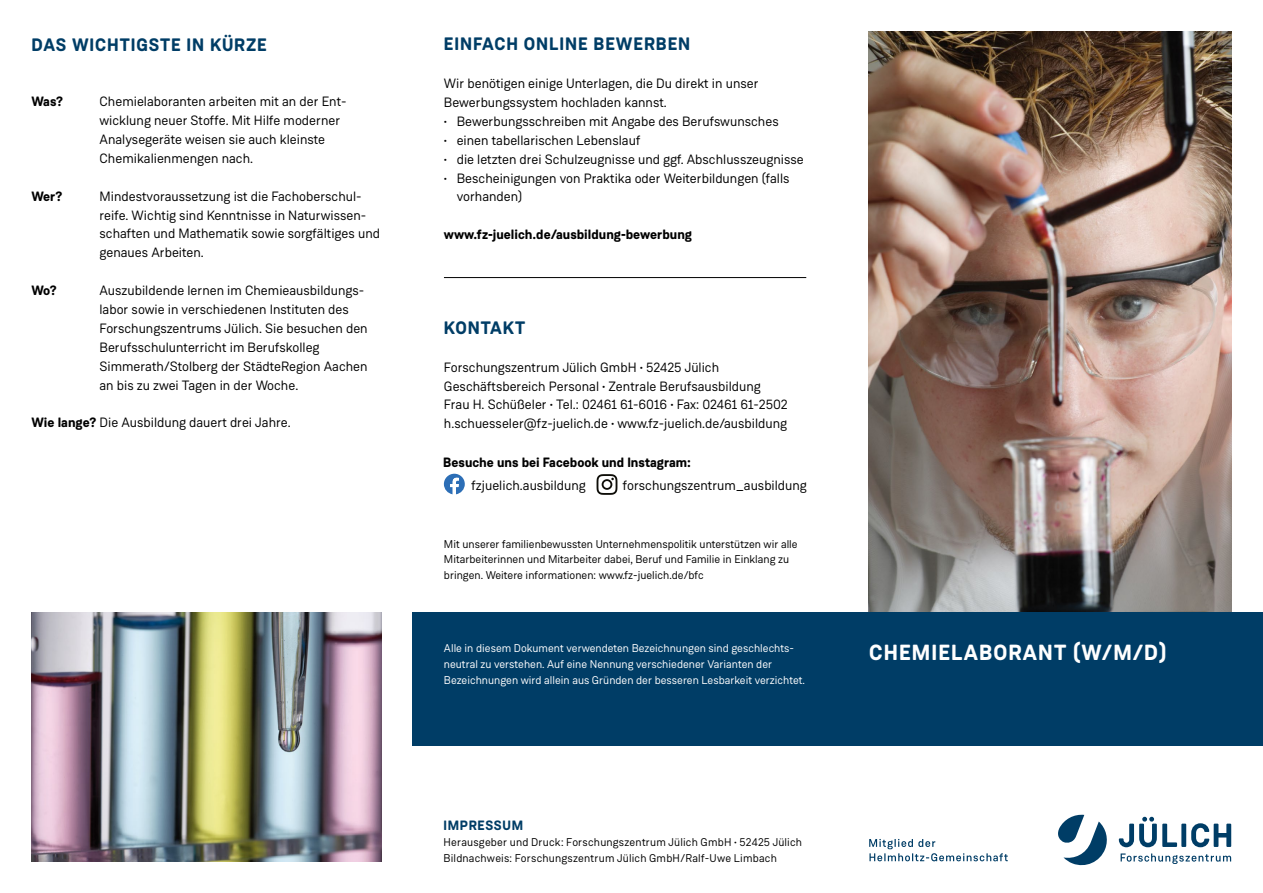
<style>
.page{position:relative;width:1263px;height:893px;background:#fff}
.page>*{position:absolute;margin:0;border:0;box-sizing:border-box;transform-origin:0 0}
.t1{font:700 21.9px "Weissenhof Grotesk";letter-spacing:.05em;color:#fff}
._01_Head{font:700 18px "Weissenhof Grotesk";letter-spacing:.05em;color:#003d66}
._04_wie_wo_was_wann{font:13.5px/18.9px "Weissenhof Grotesk";color:#000}
._02_Fließtext{font:13.5px/18.9px "Weissenhof Grotesk";color:#000}
._03_Aufzählung{font:13.5px/18.9px "Weissenhof Grotesk";color:#000}
._03_Aufzählung-2{font:700 13.5px "Weissenhof Grotesk";color:#000}
._02_Fließtext-2{font:700 13.5px "Weissenhof Grotesk";color:#000}
._04_wie_wo_was_wann-2{font:700 13.5px "Weissenhof Grotesk";letter-spacing:-.05em;color:#000}
.t2{font:700 13.5px "Weissenhof Grotesk";letter-spacing:.05em;color:#003d66}
._05_BuF{font:11.25px/15.8px "Weissenhof Grotesk";color:#000}
._05_BuF-2{font:11.25px/15.8px "Weissenhof Grotesk";color:#fff}
.s1{font-weight:700}
</style>
<div class="page">
<svg style="left:1058px;top:815px;width:173px;height:50px"></svg>
<img style="left:868px;top:31px;width:363px;height:581px">
<div style="left:412px;top:612px;width:851px;height:134px;background:#003d66"></div>
<hr style="left:444px;top:277px;width:362px;height:1px;background:#000">
<img style="left:31px;top:612px;width:350px;height:249px">
<svg style="left:444px;top:474px;width:21px;height:20px"></svg>
<svg style="left:596px;top:474px;width:21px;height:21px"></svg>
<svg style="left:869px;top:839px;width:139px;height:23px"></svg>
<p class="_01_Head" style="left:31px;top:34px;width:237px">DAS WICHTIGSTE IN KÜRZE</p>
<p class="_04_wie_wo_was_wann-2" style="left:31px;top:93px;width:33px">Was?</p>
<p class="_04_wie_wo_was_wann" style="left:99px;top:92px;width:249px">Chemielaboranten arbeiten mit an der Ent&shy;wicklung neuer Stoffe. Mit Hilfe moderner Analysegeräte weisen sie auch kleinste Chemikalienmengen nach.</p>
<p class="_04_wie_wo_was_wann-2" style="left:31px;top:187px;width:33px">Wer?</p>
<p class="_04_wie_wo_was_wann" style="left:99px;top:187px;width:282px">Mindestvoraussetzung ist die Fachoberschul&shy;reife. Wichtig sind Kenntnisse in Naturwissen&shy;schaften und Mathematik sowie sorgfältiges und genaues Arbeiten.</p>
<p class="_04_wie_wo_was_wann-2" style="left:31px;top:282px;width:27px">Wo?</p>
<p class="_04_wie_wo_was_wann" style="left:99px;top:281px;width:270px">Auszubildende lernen im Chemieausbildungs&shy;labor sowie in verschiedenen Instituten des Forschungszentrums Jülich. Sie besuchen den Berufsschulunterricht im Berufskolleg Simmerath/Stolberg der StädteRegion Aachen an bis zu zwei Tagen in der Woche.</p>
<p class="_04_wie_wo_was_wann" style="left:31px;top:413px;width:261px"><span class="s1">Wie lange?</span> Die Ausbildung dauert drei Jahre.</p>
<p class="_01_Head" style="left:444px;top:33px;width:248px">EINFACH ONLINE BEWERBEN</p>
<p class="_02_Fließtext" style="left:444px;top:74px;width:316px">Wir benötigen einige Unterlagen, die Du direkt in unser<br>Bewerbungssystem hochladen kannst.</p>
<p class="_03_Aufzählung" style="left:444px;top:112px;width:336px">• Bewerbungsschreiben mit Angabe des Berufswunsches</p>
<p class="_03_Aufzählung" style="left:444px;top:131px;width:198px">• einen tabellarischen Lebenslauf</p>
<p class="_03_Aufzählung" style="left:444px;top:150px;width:361px">• die letzten drei Schulzeugnisse und ggf. Abschlusszeugnisse</p>
<p class="_03_Aufzählung" style="left:457px;top:168px;width:334px;text-indent:-13px">• Bescheinigungen von Praktika oder Weiterbildungen (falls vorhanden)</p>
<p class="_03_Aufzählung-2" style="left:444px;top:226px;width:250px">www.fz-juelich.de/ausbildung-bewerbung</p>
<p class="_01_Head" style="left:444px;top:316px;width:83px">KONTAKT</p>
<p class="_02_Fließtext" style="left:444px;top:357px;width:345px">Forschungszentrum Jülich GmbH • 52425 Jülich Geschäftsbereich Personal • Zentrale Berufsausbildung Frau H. Schüßeler • Tel.: 02461 61-6016 • Fax: 02461 61-2502 h.schuesseler@fz-juelich.de • www.fz-juelich.de/ausbildung</p>
<p class="_02_Fließtext-2" style="left:443px;top:453px;width:249px">Besuche uns bei Facebook und Instagram:</p>
<p class="_04_wie_wo_was_wann" style="left:471px;top:476px;width:116px">fzjuelich.ausbildung</p>
<p class="_04_wie_wo_was_wann" style="left:623px;top:476px;width:186px">forschungszentrum_ausbildung</p>
<p class="_05_BuF" style="left:444px;top:536px;width:355px">Mit unserer familienbewussten Unternehmenspolitik unterstützen wir alle<br>Mitarbeiterinnen und Mitarbeiter dabei, Beruf und Familie in Einklang zu bringen. Weitere informationen: www.fz-juelich.de/bfc</p>
<p class="_05_BuF-2" style="left:444px;top:640px;width:363px">Alle in diesem Dokument verwendeten Bezeichnungen sind geschlechts&shy;neutral zu verstehen. Auf eine Nennung verschiedener Varianten der<br>Bezeichnungen wird allein aus Gründen der besseren Lesbarkeit verzichtet.</p>
<p class="t2" style="left:443px;top:817px;width:81px">IMPRESSUM</p>
<p class="_05_BuF" style="left:443px;top:834px;width:360px">Herausgeber und Druck: Forschungszentrum Jülich GmbH • 52425 Jülich<br>Bildnachweis: Forschungszentrum Jülich GmbH/Ralf-Uwe Limbach</p>
<p class="t1" style="left:869px;top:639px;width:299px">CHEMIELABORANT (W/M/D)</p>
</div>
